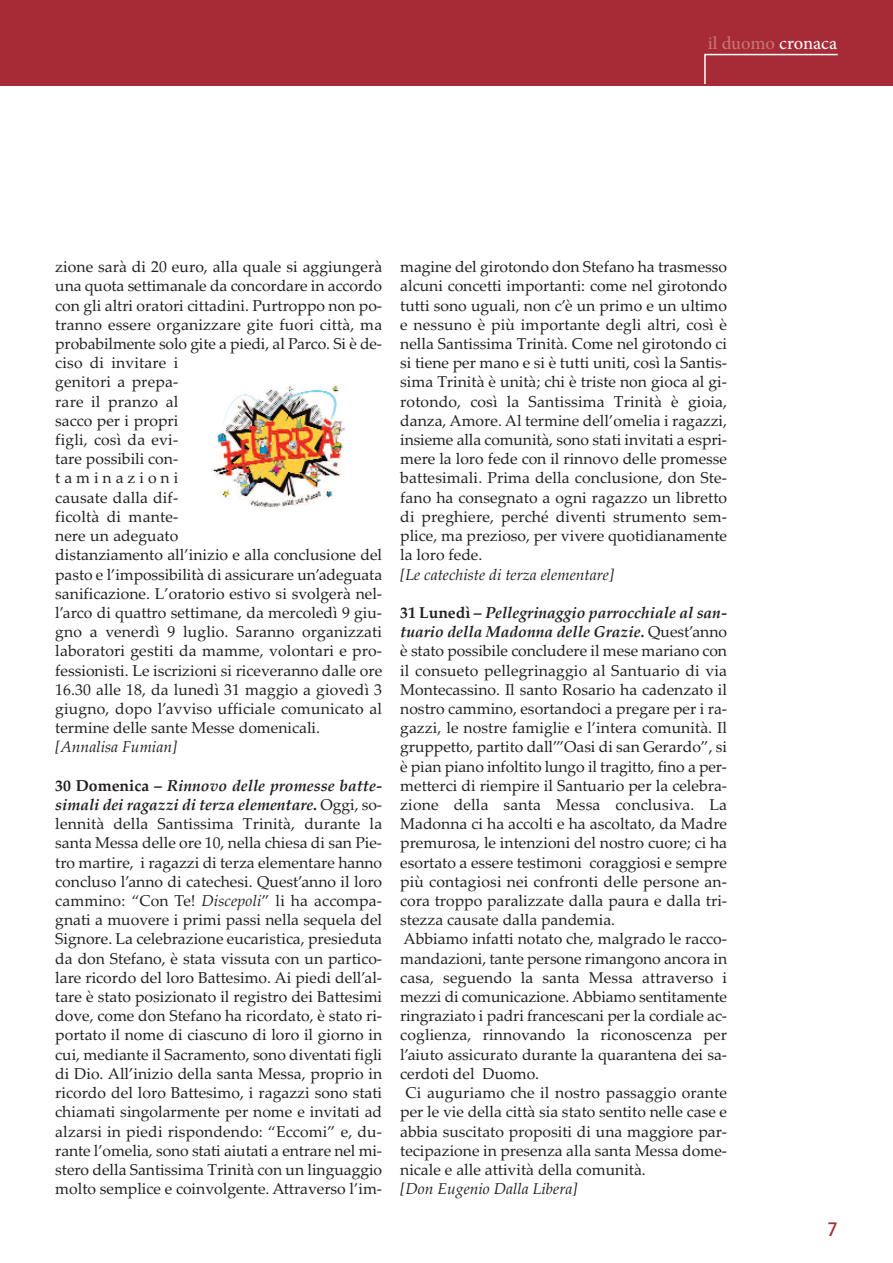
<style>
.page{position:relative;width:893px;height:1263px;background:#fff}
.page>*{position:absolute;margin:0;border:0;box-sizing:border-box;transform-origin:0 0}
.t1{font:18px "Adobe Hebrew";letter-spacing:-.005em;color:#c97677}
.t2{font:18px "Adobe Heiti Std";color:#a72b36}
.t3{font:15.75px/19.2px "Palatino Linotype";color:#231f20;text-align:justify}
.t4{font:italic 700 15.75px "Palatino Linotype";color:#231f20}
.t5{font:italic 15.75px "Palatino Linotype";color:#231f20}
.s1{color:#fff}
.s2{font-weight:700}
.s3{font-weight:700;font-style:italic}
.s4{font-style:italic}
.s5{font-style:normal}
.s6{font-weight:400;font-style:normal}
</style>
<div class="page">
<hr style="left:0;top:0;width:2px;height:85px;background:#a72b36">
<div style="left:2px;top:0;width:891px;height:85px;background:#a72b36"></div>
<svg style="left:703px;top:53px;width:136px;height:33px"></svg>
<img style="left:212px;top:384px;width:134px;height:124px">
<p class="t1" style="left:708px;top:37px;width:131px">il duomo <span class="s1">cronaca</span></p>
<p class="t3" style="left:55px;top:257px;width:328px;text-align:left">zione sarà di 20 euro, alla quale si aggiungerà una quota settimanale da concordare in accordo con gli altri oratori cittadini. Purtroppo non po&shy;tranno essere organizzare gite fuori città, ma probabilmente solo gite a piedi, al Parco. Si è de&shy;ciso di invitare i<br>genitori a prepa-<br>rare il pranzo al<br>sacco per i propri<br>figli, così da evi-<br>tare possibili con-<br>taminazioni<br>causate dalla dif-<br>ficoltà di mante-<br>nere un adeguato<br>distanziamento all’inizio e alla conclusione del pasto e l’impossibilità di assicurare un’adeguata sanificazione. L’oratorio estivo si svolgerà nel&shy;l’arco di quattro settimane, da mercoledì 9 giu&shy;gno a venerdì 9 luglio. Saranno organizzati laboratori gestiti da mamme, volontari e pro&shy;fessionisti. Le iscrizioni si riceveranno dalle ore 16.30 alle 18, da lunedì 31 maggio a giovedì 3 giugno, dopo l’avviso ufficiale comunicato al termine delle sante Messe domenicali.</p>
<p class="t5" style="left:55px;top:738px;width:124px">[Annalisa Fumian]</p>
<p class="t3" style="left:55px;top:776px;width:328px"><span class="s2">30 Domenica –</span> <span class="s3">Rinnovo delle promesse batte&shy;simali dei ragazzi di terza elementare</span><span class="s2">.</span> Oggi, so&shy;lennità della Santissima Trinità, durante la santa Messa delle ore 10, nella chiesa di san Pie&shy;tro martire, i ragazzi di terza elementare hanno concluso l’anno di catechesi. Quest’anno il loro cammino: “Con Te! <span class="s4">Discepoli</span>” li ha accompa&shy;gnati a muovere i primi passi nella sequela del Signore. La celebrazione eucaristica, presieduta da don Stefano, è stata vissuta con un partico&shy;lare ricordo del loro Battesimo. Ai piedi dell’al&shy;tare è stato posizionato il registro dei Battesimi dove, come don Stefano ha ricordato, è stato ri&shy;portato il nome di ciascuno di loro il giorno in cui, mediante il Sacramento, sono diventati figli di Dio. All’inizio della santa Messa, proprio in ricordo del loro Battesimo, i ragazzi sono stati chiamati singolarmente per nome e invitati ad alzarsi in piedi rispondendo: “Eccomi” e, du&shy;rante l’omelia, sono stati aiutati a entrare nel mi&shy;stero della Santissima Trinità con un linguaggio molto semplice e coinvolgente. Attraverso l’im-</p>
<p class="t3" style="left:400px;top:257px;width:328px">magine del girotondo don Stefano ha trasmesso alcuni concetti importanti: come nel girotondo tutti sono uguali, non c’è un primo e un ultimo e nessuno è più importante degli altri, così è nella Santissima Trinità. Come nel girotondo ci si tiene per mano e si è tutti uniti, così la Santis&shy;sima Trinità è unità; chi è triste non gioca al gi&shy;rotondo, così la Santissima Trinità è gioia, danza, Amore. Al termine dell’omelia i ragazzi, insieme alla comunità, sono stati invitati a espri&shy;mere la loro fede con il rinnovo delle promesse battesimali. Prima della conclusione, don Ste&shy;fano ha consegnato a ogni ragazzo un libretto di preghiere, perché diventi strumento sem&shy;plice, ma prezioso, per vivere quotidianamente la loro fede.</p>
<p class="t5" style="left:400px;top:565px;width:216px">[Le catechiste di terza elementare]</p>
<p class="t4" style="left:400px;top:603px;width:328px"><span class="s5">31 Lunedì –</span> Pellegrinaggio parrocchiale al san-</p>
<p class="t4" style="left:400px;top:622px;width:328px">tuario della Madonna delle Grazie. <span class="s6">Quest’anno</span></p>
<p class="t3" style="left:400px;top:641px;width:328px">è stato possibile concludere il mese mariano con</p>
<p class="t3" style="left:400px;top:660px;width:328px">il consueto pellegrinaggio al Santuario di via</p>
<p class="t3" style="left:400px;top:680px;width:328px">Montecassino. Il santo Rosario ha cadenzato il</p>
<p class="t3" style="left:400px;top:699px;width:328px">nostro cammino, esortandoci a pregare per i ra-</p>
<p class="t3" style="left:400px;top:718px;width:328px">gazzi, le nostre famiglie e l’intera comunità. Il</p>
<p class="t3" style="left:400px;top:737px;width:328px">gruppetto, partito dall’”Oasi di san Gerardo”, si</p>
<p class="t3" style="left:400px;top:756px;width:328px">è pian piano infoltito lungo il tragitto, fino a per-</p>
<p class="t3" style="left:400px;top:776px;width:328px">metterci di riempire il Santuario per la celebra-</p>
<p class="t3" style="left:400px;top:795px;width:328px">zione della santa Messa conclusiva. La</p>
<p class="t3" style="left:400px;top:814px;width:328px">Madonna ci ha accolti e ha ascoltato, da Madre</p>
<p class="t3" style="left:400px;top:833px;width:328px">premurosa, le intenzioni del nostro cuore; ci ha</p>
<p class="t3" style="left:400px;top:852px;width:328px">esortato a essere testimoni coraggiosi e sempre</p>
<p class="t3" style="left:400px;top:872px;width:328px">più contagiosi nei confronti delle persone an-</p>
<p class="t3" style="left:400px;top:891px;width:328px">cora troppo paralizzate dalla paura e dalla tri-</p>
<p class="t3" style="left:400px;top:910px;width:216px">stezza causate dalla pandemia.</p>
<p class="t3" style="left:404px;top:929px;width:325px">Abbiamo infatti notato che, malgrado le racco-</p>
<p class="t3" style="left:400px;top:948px;width:328px">mandazioni, tante persone rimangono ancora in</p>
<p class="t3" style="left:400px;top:968px;width:328px">casa, seguendo la santa Messa attraverso i</p>
<p class="t3" style="left:400px;top:987px;width:328px">mezzi di comunicazione. Abbiamo sentitamente</p>
<p class="t3" style="left:400px;top:1006px;width:328px">ringraziato i padri francescani per la cordiale ac-</p>
<p class="t3" style="left:400px;top:1025px;width:328px">coglienza, rinnovando la riconoscenza per</p>
<p class="t3" style="left:400px;top:1045px;width:328px">l’aiuto assicurato durante la quarantena dei sa-</p>
<p class="t3" style="left:400px;top:1064px;width:140px">cerdoti del Duomo.</p>
<p class="t3" style="left:406px;top:1083px;width:323px">Ci auguriamo che il nostro passaggio orante</p>
<p class="t3" style="left:400px;top:1102px;width:328px">per le vie della città sia stato sentito nelle case e</p>
<p class="t3" style="left:400px;top:1121px;width:328px">abbia suscitato propositi di una maggiore par-</p>
<p class="t3" style="left:400px;top:1141px;width:328px">tecipazione in presenza alla santa Messa dome-</p>
<p class="t3" style="left:400px;top:1160px;width:247px">nicale e alle attività della comunità.</p>
<p class="t5" style="left:400px;top:1179px;width:179px">[Don Eugenio Dalla Libera]</p>
<p class="t2" style="left:828px;top:1219px;width:12px">7</p>
</div>
